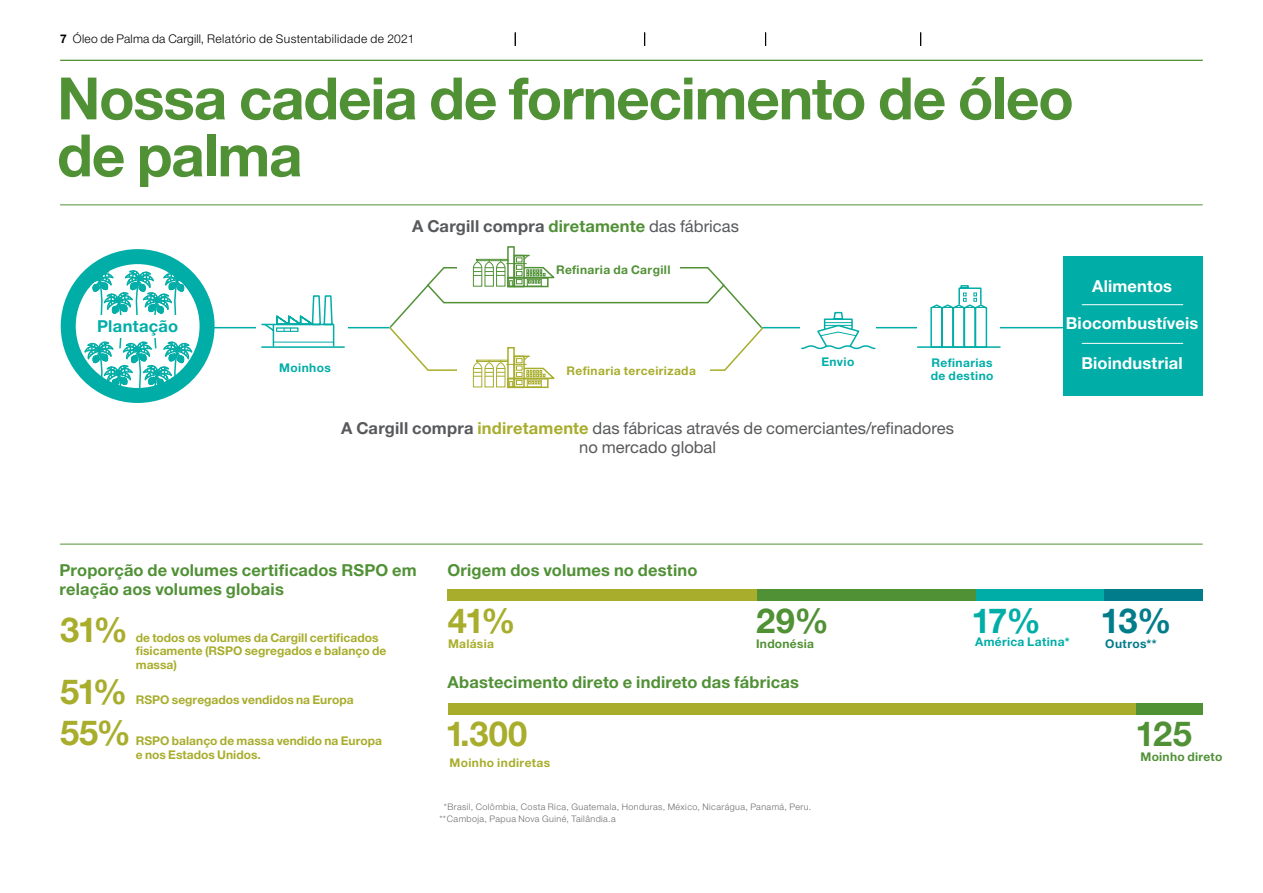
<style>
.page{position:relative;width:1263px;height:893px;background:#fff}
.page>*{position:absolute;margin:0;border:0;box-sizing:border-box;transform-origin:0 0}
.t1{font:700 58.5px/57px "Helvetica Neue LT Std";letter-spacing:-.02em;color:#519136}
.t2{font:700 34.5px "Helvetica Neue LT Std";letter-spacing:-.025em;color:#a8ad2c}
.t3{font:700 34.5px "Helvetica Neue LT Std";color:#519136}
.t4{font:700 34.5px "Helvetica Neue LT Std";color:#00ada7}
.t5{font:700 34.5px "Helvetica Neue LT Std";color:#007c8b}
.t6{font:700 16.5px/19.5px "Helvetica Neue LT Std";letter-spacing:.01em;color:#519136}
.t7{font:16.5px/19.5px "Helvetica Neue LT Std";color:#58595b;text-align:center}
.t8{font:700 16.5px "Helvetica Neue LT Std";letter-spacing:.01em;color:#fff}
.t9{font:700 16.5px "Helvetica Neue LT Std";letter-spacing:.01em;color:#58595b}
.t10{font:700 16.5px "Helvetica Neue LT Std";letter-spacing:.02em;color:#00ada7}
.t11{font:700 12px/13.5px "Helvetica Neue LT Std";letter-spacing:.005em;color:#a8ad2c}
.t12{font:300 12px "Helvetica Neue LT Std";letter-spacing:.025em;color:#000}
.t13{font:700 12px/13.5px "Helvetica Neue LT Std";letter-spacing:.03em;color:#00ada7}
.t14{font:700 12px "Helvetica Neue LT Std";letter-spacing:.025em;color:#519136}
.t15{font:700 12px "Helvetica Neue LT Std";letter-spacing:.035em;color:#a8ad2c}
.t16{font:700 12px "Helvetica Neue LT Std";letter-spacing:.035em;color:#007c8b}
.t17{font:700 12px "Helvetica Neue LT Std";letter-spacing:.025em;color:#a8ad2c}
.t18{font:300 9px/12px "Helvetica Neue LT Std";letter-spacing:.045em;color:#6d6e71}
.s1{font-weight:700}
.s2{color:#519136}
.s3{font-weight:400}
.s4{font-weight:700;color:#a8ad2c}
</style>
<div class="page">
<hr style="left:60px;top:60px;width:1143px;height:1px;background:#519136">
<svg style="left:920px;top:32px;width:1px;height:14px"></svg>
<svg style="left:765px;top:32px;width:1px;height:14px"></svg>
<svg style="left:644px;top:32px;width:1px;height:14px"></svg>
<svg style="left:515px;top:32px;width:1px;height:14px"></svg>
<hr style="left:138px;top:327px;width:251px;height:1px;background:#00ada7">
<hr style="left:762px;top:327px;width:375px;height:1px;background:#00ada7">
<div style="left:1063px;top:256px;width:139px;height:140px;background:#00ada7"></div>
<svg style="left:68px;top:257px;width:139px;height:138px"></svg>
<svg style="left:83px;top:269px;width:111px;height:126px"></svg>
<div style="left:61px;top:249px;width:154px;height:154px;border:15px solid #00ada7;border-radius:50%"></div>
<div style="left:78px;top:315px;width:119px;height:23px;background:#fff"></div>
<hr style="left:60px;top:544px;width:1143px;height:1px;background:#519136">
<div style="left:757px;top:590px;width:219px;height:11px;background:#519136"></div>
<div style="left:448px;top:590px;width:309px;height:11px;background:#a8ad2c"></div>
<div style="left:976px;top:590px;width:128px;height:11px;background:#00ada7"></div>
<div style="left:1104px;top:590px;width:98px;height:11px;background:#007c8b"></div>
<div style="left:448px;top:703px;width:688px;height:11px;background:#a8ad2c"></div>
<div style="left:1136px;top:703px;width:67px;height:11px;background:#519136"></div>
<hr style="left:1082px;top:304px;width:101px;height:1px;background:#fff">
<hr style="left:1082px;top:343px;width:101px;height:1px;background:#fff">
<svg style="left:515px;top:254px;width:15px;height:1px"></svg>
<div style="left:507px;top:246px;width:8px;height:41px;border:2px solid #519136"></div>
<svg style="left:800px;top:311px;width:76px;height:39px"></svg>
<svg style="left:388px;top:255px;width:377px;height:133px"></svg>
<div style="left:256px;top:290px;width:92px;height:68px;background:#fff"></div>
<svg style="left:262px;top:295px;width:73px;height:51px"></svg>
<hr style="left:262px;top:346px;width:82px;height:2px;background:#00ada7">
<div style="left:917px;top:290px;width:83px;height:68px;background:#fff"></div>
<svg style="left:930px;top:285px;width:58px;height:61px"></svg>
<hr style="left:931px;top:307px;width:55px;height:1px;background:#00ada7">
<hr style="left:917px;top:346px;width:83px;height:2px;background:#00ada7">
<hr style="left:60px;top:204px;width:1143px;height:1px;background:#519136">
<p class="t12" style="left:60px;top:31px;width:356px"><span class="s1">7</span> Óleo de Palma da Cargill, Relatório de Sustentabilidade de 2021</p>
<h1 class="t1" style="left:57px;top:69px;width:1018px">Nossa cadeia de fornecimento de óleo de palma</h1>
<h3 class="t9" style="left:412px;top:216px;width:328px">A Cargill compra <span class="s2">diretamente</span> <span class="s3">das fábricas</span></h3>
<h3 class="t10" style="left:97px;top:316px;width:83px">Plantação</h3>
<p class="t14" style="left:556px;top:262px;width:116px">Refinaria da Cargill</p>
<p class="t13" style="left:821px;top:355px;width:34px">Envio</p>
<p class="t13" style="left:279px;top:361px;width:53px">Moinhos</p>
<p class="t15" style="left:567px;top:363px;width:131px">Refinaria terceirizada</p>
<p class="t13" style="left:931px;top:355px;width:64px">Refinarias de destino</p>
<h3 class="t7" style="left:341px;top:418px;width:614px"><span class="s1">A Cargill compra</span> <span class="s4">indiretamente</span> das fábricas através de comerciantes/refinadores no mercado global</h3>
<h3 class="t6" style="left:60px;top:560px;width:359px">Proporção de volumes certificados RSPO em relação aos volumes globais</h3>
<h3 class="t6" style="left:448px;top:560px;width:251px">Origem dos volumes no destino</h3>
<h3 class="t8" style="left:1092px;top:276px;width:81px">Alimentos</h3>
<h3 class="t8" style="left:1066px;top:313px;width:134px">Biocombustíveis</h3>
<h3 class="t8" style="left:1081px;top:353px;width:103px">Bioindustrial</h3>
<h2 class="t2" style="left:60px;top:608px;width:69px">31%</h2>
<h2 class="t2" style="left:60px;top:670px;width:69px">51%</h2>
<p class="t11" style="left:136px;top:630px;width:252px">de todos os volumes da Cargill certificados fisicamente (RSPO segregados e balanço de massa)</p>
<p class="t11" style="left:136px;top:692px;width:219px">RSPO segregados vendidos na Europa</p>
<h2 class="t2" style="left:60px;top:712px;width:72px">55%</h2>
<p class="t11" style="left:136px;top:734px;width:248px">RSPO balanço de massa vendido na Europa e nos Estados Unidos.</p>
<h2 class="t2" style="left:448px;top:599px;width:70px">41%</h2>
<p class="t17" style="left:448px;top:636px;width:47px">Malásia</p>
<h2 class="t3" style="left:756px;top:599px;width:74px">29%</h2>
<p class="t14" style="left:756px;top:636px;width:59px">Indonésia</p>
<h3 class="t6" style="left:448px;top:672px;width:353px">Abastecimento direto e indireto das fábricas</h3>
<h2 class="t2" style="left:446px;top:712px;width:83px">1.300</h2>
<p class="t15" style="left:449px;top:755px;width:102px">Moinho indiretas</p>
<p class="t18" style="left:439px;top:801px;width:373px;text-indent:5px">*Brasil, Colômbia, Costa Rica, Guatemala, Honduras, México, Nicarágua, Panamá, Peru. **Camboja, Papua Nova Guiné, Tailândia.a</p>
<h2 class="t4" style="left:971px;top:599px;width:71px">17%</h2>
<p class="t13" style="left:975px;top:635px;width:96px">América Latina*</p>
<h2 class="t5" style="left:1100px;top:599px;width:73px">13%</h2>
<p class="t16" style="left:1105px;top:636px;width:53px">Outros**</p>
<h2 class="t3" style="left:1135px;top:712px;width:58px">125</h2>
<p class="t14" style="left:1140px;top:749px;width:83px">Moinho direto</p>
</div>
